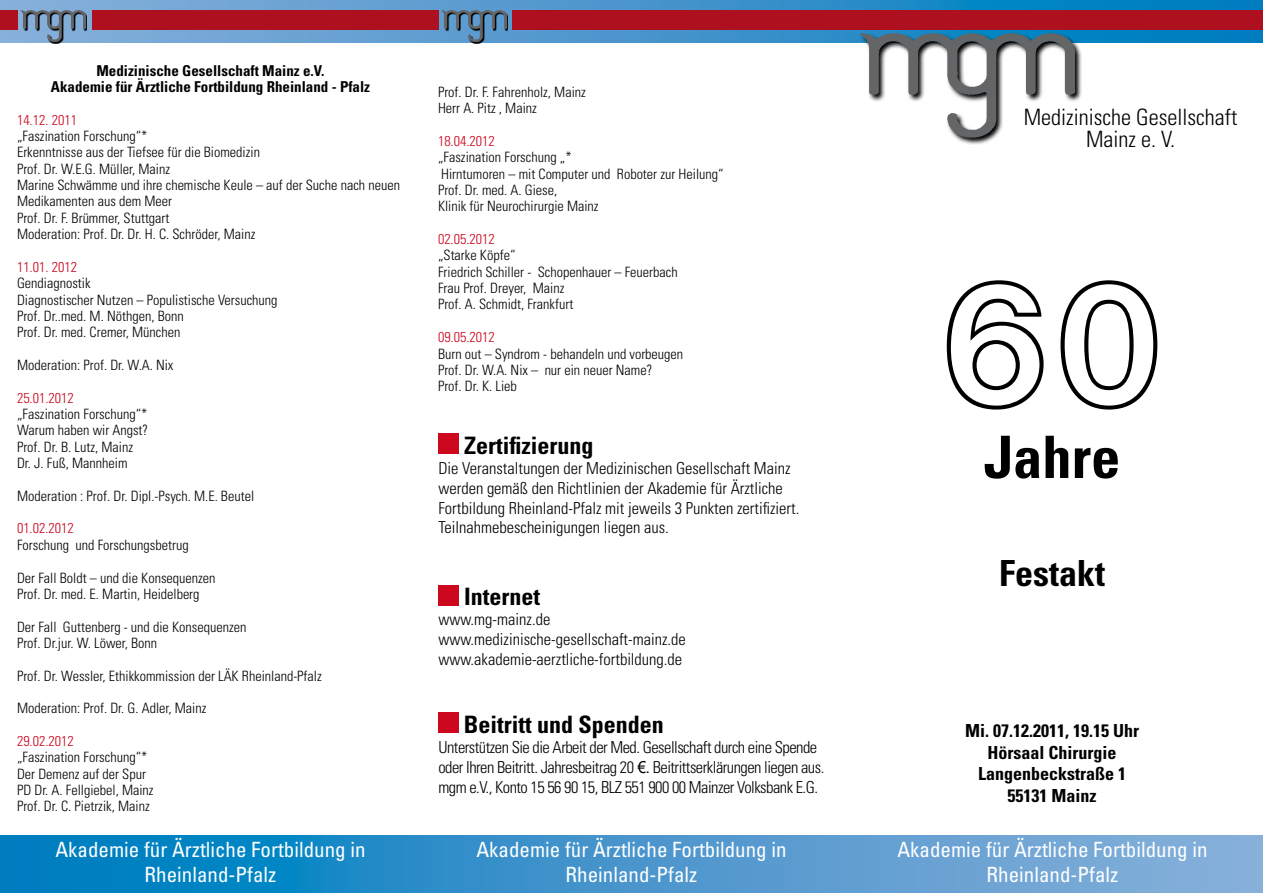
<style>
.page{position:relative;width:1263px;height:893px;background:#fff}
.page>*{position:absolute;margin:0;border:0;box-sizing:border-box;transform-origin:0 0}
.t1{font:180px "Helvetica Neue Bold Outline";color:#000}
.t2{font:700 condensed 58.5px "Univers";color:#000}
.t3{font:700 condensed 36px "Univers";color:#000}
.t4{font:700 condensed 24px "Univers";color:#000}
.t5{font:300 condensed 22.5px/22.5px "Univers";color:#000;text-align:center}
.t6{font:condensed 21px/25.2px "Univers";color:#fff;text-align:center}
.t7{font:300 condensed 21px "Univers";color:#000}
.t8{font:700 condensed 18px/21.6px "Univers";color:#000;text-align:center}
.t9{font:300 condensed 16.5px/19.8px "Univers";color:#000}
.t10{font:300 condensed 16.5px/19.8px "Univers";letter-spacing:-.03em;color:#000}
.t11{font:700 condensed 15px/16.4px "Univers";color:#000;text-align:center}
.t12{font:300 condensed 14.25px/16.4px "Univers";color:#000}
.t13{font:300 condensed 14.25px "Univers";color:#cd071e}
.s1{font-family:"Arial";font-weight:400;font-stretch:normal}
</style>
<div class="page">
<svg style="left:0;top:0;width:1263px;height:42px;background:#498fc4"></svg>
<svg style="left:0;top:836px;width:1263px;height:57px;background:#4195cc"></svg>
<div style="left:0;top:11px;width:17px;height:19px;background:#af101f"></div>
<div style="left:92px;top:11px;width:346px;height:19px;background:#af101f"></div>
<div style="left:513px;top:11px;width:750px;height:19px;background:#af101f"></div>
<svg style="left:21px;top:11px;width:66px;height:32px"></svg>
<img style="left:21px;top:11px;width:64px;height:31px">
<svg style="left:442px;top:11px;width:66px;height:32px"></svg>
<img style="left:442px;top:11px;width:64px;height:31px">
<svg style="left:859px;top:32px;width:223px;height:113px"></svg>
<img style="left:859px;top:33px;width:216px;height:105px">
<div style="left:438px;top:434px;width:21px;height:20px;background:#cd071e"></div>
<div style="left:438px;top:585px;width:21px;height:20px;background:#cd071e"></div>
<div style="left:438px;top:713px;width:21px;height:20px;background:#cd071e"></div>
<p class="t11" style="left:51px;top:62px;width:321px">Medizinische Gesellschaft Mainz e.V.<br>Akademie für Ärztliche Fortbildung Rheinland - Pfalz</p>
<p class="t13" style="left:17px;top:111px;width:62px">14.12. 2011</p>
<p class="t12" style="left:17px;top:128px;width:384px">„Faszination Forschung“*<br>Erkenntnisse aus der Tiefsee für die Biomedizin<br>Prof. Dr. W.E.G. Müller, Mainz<br>Marine Schwämme und ihre chemische Keule – auf der Suche nach neuen Medikamenten aus dem Meer<br>Prof. Dr. F. Brümmer, Stuttgart<br>Moderation: Prof. Dr. Dr. H. C. Schröder, Mainz</p>
<p class="t13" style="left:17px;top:258px;width:62px">11.01. 2012</p>
<p class="t12" style="left:17px;top:275px;width:262px">Gendiagnostik<br>Diagnostischer Nutzen – Populistische Versuchung<br>Prof. Dr..med. M. Nöthgen, Bonn<br>Prof. Dr. med. Cremer, München</p>
<p class="t12" style="left:17px;top:357px;width:158px">Moderation: Prof. Dr. W.A. Nix</p>
<p class="t13" style="left:17px;top:389px;width:58px">25.01.2012</p>
<p class="t12" style="left:17px;top:406px;width:133px">„Faszination Forschung“*<br>Warum haben wir Angst?<br>Prof. Dr. B. Lutz, Mainz<br>Dr. J. Fuß, Mannheim</p>
<p class="t12" style="left:17px;top:488px;width:239px">Moderation : Prof. Dr. Dipl.-Psych. M.E. Beutel</p>
<p class="t13" style="left:17px;top:520px;width:58px">01.02.2012</p>
<p class="t12" style="left:17px;top:537px;width:173px">Forschung und Forschungsbetrug</p>
<p class="t12" style="left:17px;top:569px;width:200px">Der Fall Boldt – und die Konsequenzen<br>Prof. Dr. med. E. Martin, Heidelberg</p>
<p class="t12" style="left:17px;top:618px;width:231px">Der Fall Guttenberg - und die Konsequenzen<br>Prof. Dr.jur. W. Löwer, Bonn</p>
<p class="t12" style="left:17px;top:667px;width:306px">Prof. Dr. Wessler, Ethikkommission der LÄK Rheinland-Pfalz</p>
<p class="t12" style="left:17px;top:700px;width:191px">Moderation: Prof. Dr. G. Adler, Mainz</p>
<p class="t13" style="left:17px;top:732px;width:58px">29.02.2012</p>
<p class="t12" style="left:17px;top:749px;width:138px">„Faszination Forschung“*<br>Der Demenz auf der Spur<br>PD Dr. A. Fellgiebel, Mainz<br>Prof. Dr. C. Pietrzik, Mainz</p>
<h3 class="t6" style="left:55px;top:836px;width:312px">Akademie für Ärztliche Fortbildung in<br>Rheinland-Pfalz</h3>
<p class="t12" style="left:438px;top:84px;width:149px">Prof. Dr. F. Fahrenholz, Mainz<br>Herr A. Pitz , Mainz</p>
<p class="t13" style="left:438px;top:132px;width:58px">18.04.2012</p>
<p class="t12" style="left:438px;top:149px;width:287px">„Faszination Forschung „*<br>Hirntumoren – mit Computer und Roboter zur Heilung“ Prof. Dr. med. A. Giese,<br>Klinik für Neurochirurgie Mainz</p>
<p class="t13" style="left:438px;top:230px;width:58px">02.05.2012</p>
<p class="t12" style="left:438px;top:247px;width:241px">„Starke Köpfe“<br>Friedrich Schiller - Schopenhauer – Feuerbach<br>Frau Prof. Dreyer, Mainz<br>Prof. A. Schmidt, Frankfurt</p>
<p class="t13" style="left:438px;top:329px;width:58px">09.05.2012</p>
<p class="t12" style="left:438px;top:345px;width:247px">Burn out – Syndrom - behandeln und vorbeugen<br>Prof. Dr. W.A. Nix – nur ein neuer Name?<br>Prof. Dr. K. Lieb</p>
<h3 class="t4" style="left:464px;top:431px;width:131px">Zertifizierung</h3>
<p class="t9" style="left:438px;top:458px;width:362px">Die Veranstaltungen der Medizinischen Gesellschaft Mainz werden gemäß den Richtlinien der Akademie für Ärztliche Fortbildung Rheinland-Pfalz mit jeweils 3 Punkten zertifiziert.<br>Teilnahmebescheinigungen liegen aus.</p>
<h3 class="t4" style="left:464px;top:582px;width:78px">Internet</h3>
<p class="t9" style="left:438px;top:609px;width:249px">www.mg-mainz.de www.medizinische-gesellschaft-mainz.de www.akademie-aerztliche-fortbildung.de</p>
<h3 class="t4" style="left:464px;top:710px;width:202px">Beitritt und Spenden</h3>
<p class="t10" style="left:438px;top:737px;width:387px">Unterstützen Sie die Arbeit der Med. Gesellschaft durch eine Spende oder Ihren Beitritt. Jahresbeitrag 20 <span class="s1">€.</span> Beitrittserklärungen liegen aus. mgm e.V., Konto 15 56 90 15, BLZ 551 900 00 Mainzer Volksbank E.G.</p>
<h3 class="t6" style="left:476px;top:836px;width:312px">Akademie für Ärztliche Fortbildung in<br>Rheinland-Pfalz</h3>
<h3 class="t5" style="left:1024px;top:105px;width:215px">Medizinische Gesellschaft<br>Mainz e. V.</h3>
<h1 class="t1" style="left:938px;top:229px;width:229px">60</h1>
<h2 class="t2" style="left:984px;top:421px;width:138px">Jahre</h2>
<h3 class="t7" style="left:1021px;top:422px;width:48px">Mainz</h3>
<h3 class="t3" style="left:999px;top:551px;width:107px">Festakt</h3>
<p class="t8" style="left:965px;top:720px;width:175px">Mi. 07.12.2011, 19.15 Uhr<br>Hörsaal Chirurgie<br>Langenbeckstraße 1<br>55131 Mainz</p>
<h3 class="t6" style="left:897px;top:836px;width:312px">Akademie für Ärztliche Fortbildung in<br>Rheinland-Pfalz</h3>
</div>
